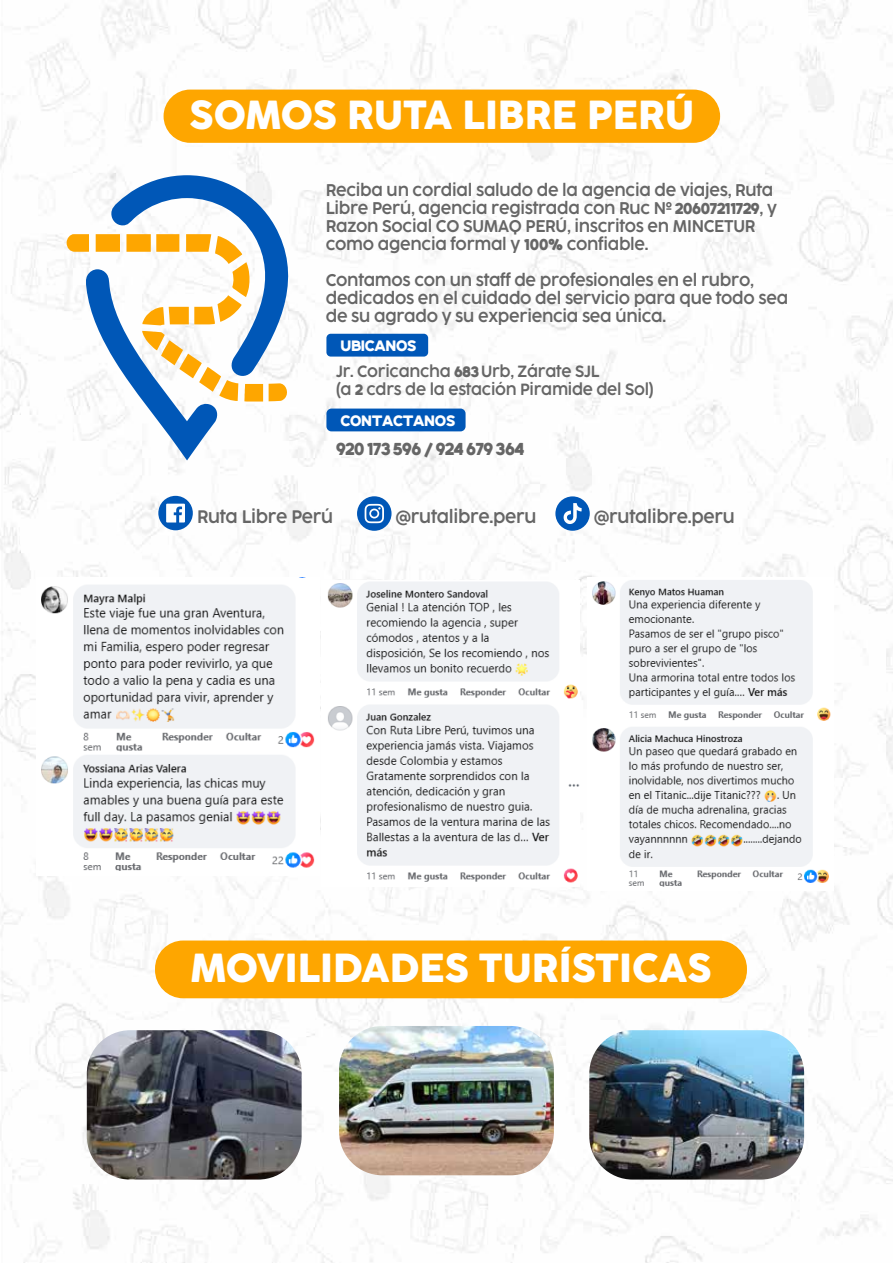
<style>
.page{position:relative;width:893px;height:1263px;background:#fff}
.page>*{position:absolute;margin:0;border:0;box-sizing:border-box;transform-origin:0 0}
.t1{font:37.65px "Cocogoose Pro Trial";color:#fff}
.t2{font:17.25px "Ginerin";letter-spacing:-.02em;color:#666;scale:.96 1}
.t3{font:300 16.8px "Cocogoose Pro Trial";letter-spacing:-.02em;color:#666;scale:.96 1}
.t4{font:300 15.75px/18px "Cocogoose Pro Trial";letter-spacing:-.02em;color:#666;scale:.96 1}
.t5{font:300 15px/17.2px "Cocogoose Pro Trial";letter-spacing:-.02em;color:#666;scale:.96 1}
.t6{font:15px "Ginerin";letter-spacing:-.02em;color:#fff;scale:.96 1}
.s1{font-family:"Ginerin";font-weight:400}
</style>
<div class="page">
<img style="left:0;top:1px;width:893px;height:1261px">
<div style="left:155px;top:940px;width:592px;height:58px;background:#fea600;border-radius:28px"></div>
<img style="left:87px;top:1030px;width:215px;height:149px">
<img style="left:589px;top:1030px;width:215px;height:149px">
<img style="left:339px;top:1026px;width:215px;height:149px">
<div style="left:164px;top:90px;width:556px;height:53px;background:#fea600;border-radius:27px"></div>
<div style="left:326px;top:334px;width:102px;height:23px;background:#0057b7;border-radius:4px"></div>
<svg style="left:85px;top:175px;width:218px;height:285px"></svg>
<svg style="left:67px;top:234px;width:222px;height:167px"></svg>
<div style="left:158px;top:496px;width:35px;height:34px;background:#0057b7;border-radius:50%"></div>
<svg style="left:166px;top:504px;width:19px;height:18px"></svg>
<svg style="left:357px;top:496px;width:35px;height:35px"></svg>
<svg style="left:365px;top:504px;width:19px;height:19px"></svg>
<div style="left:555px;top:496px;width:35px;height:35px;background:#0057b7;border-radius:50%"></div>
<svg style="left:563px;top:503px;width:19px;height:21px"></svg>
<div style="left:326px;top:409px;width:140px;height:22px;background:#0057b7;border-radius:5px"></div>
<img style="left:37px;top:577px;width:282px;height:298px">
<img style="left:322px;top:580px;width:257px;height:306px">
<img style="left:587px;top:577px;width:246px;height:313px">
<h1 class="t1" style="left:189px;top:94px;width:506px">SOMOS RUTA LIBRE PERÚ</h1>
<p class="t4" style="left:326px;top:181px;width:471px">Reciba un cordial saludo de la agencia de viajes, Ruta Libre Perú, agencia registrada con Ruc Nº <span class="s1">20607211729</span>, y Razon Social CO SUMAQ PERÚ, inscritos en MINCETUR como agencia formal y <span class="s1">100%</span> confiable.</p>
<p class="t4" style="left:326px;top:271px;width:483px">Contamos con un staff de profesionales en el rubro, dedicados en el cuidado del servicio para que todo sea de su agrado y su experiencia sea única.</p>
<p class="t5" style="left:336px;top:363px;width:332px">Jr. Coricancha <span class="s1">683</span> Urb, Zárate SJL<br>(a <span class="s1">2</span> cdrs de la estación Piramide del Sol)</p>
<p class="t6" style="left:340px;top:411px;width:121px">CONTACTANOS</p>
<p class="t2" style="left:336px;top:438px;width:198px">920 173 596 / 924 679 364</p>
<p class="t6" style="left:340px;top:336px;width:81px">UBICANOS</p>
<p class="t3" style="left:197px;top:507px;width:143px">Ruta Libre Perú</p>
<p class="t3" style="left:395px;top:508px;width:149px">@rutalibre.peru</p>
<p class="t3" style="left:594px;top:508px;width:149px">@rutalibre.peru</p>
<h1 class="t1" style="left:190px;top:947px;width:523px">MOVILIDADES TURÍSTICAS</h1>
</div>
